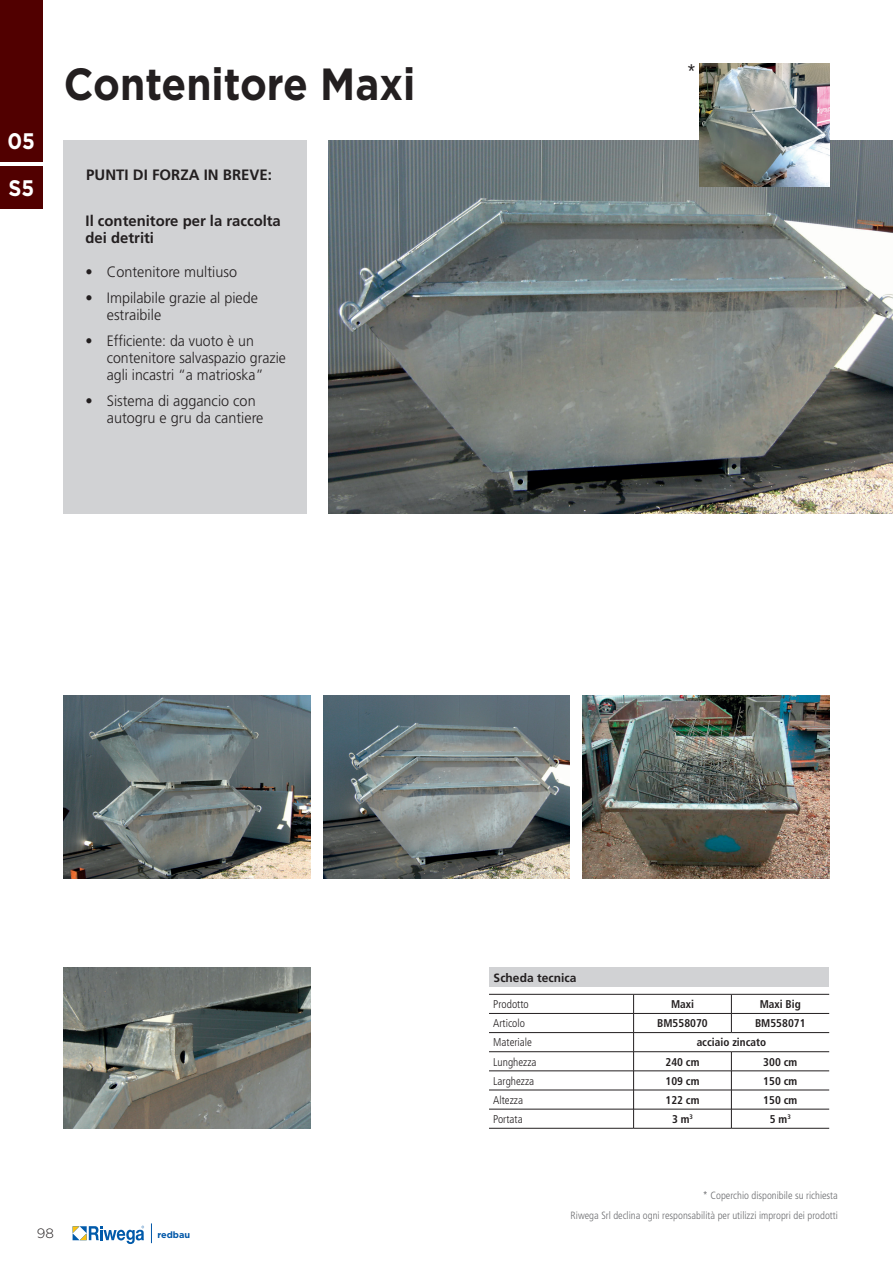
<style>
.page{position:relative;width:893px;height:1263px;background:#fff}
.page>*{position:absolute;margin:0;border:0;box-sizing:border-box;transform-origin:0 0}
.t1{font:700 45px "Gotham";color:#231f20;scale:.9 1}
.t2{font:700 22.5px "Gotham";color:#fff;scale:.9 1}
.t3{font:300 condensed 21px "Frutiger";color:#231f20}
.t4{font:300 15px/17.2px "Frutiger";color:#231f20;scale:.96 1}
.t5{font:300 15px/17.2px "Frutiger";color:#231f20;scale:.94 1}
.t6{font:700 15px/17.2px "Frutiger";color:#231f20}
.t7{font:300 13.5px "Gotham";color:#231f20}
.t8{font:700 12px "Frutiger";color:#231f20}
.t9{font:700 condensed 11.25px "Frutiger";color:#231f20}
.t10{font:300 condensed 11.25px "Frutiger";color:#231f20}
.t11{font:300 condensed 10.5px "Frutiger";color:#6c6d70}
.t12{font:700 9.15px "Gotham";color:#0157a8}
</style>
<div class="page">
<div style="left:0;top:0;width:43px;height:162px;background:#510000"></div>
<div style="left:0;top:166px;width:43px;height:42px;background:#510000"></div>
<svg style="left:73px;top:1226px;width:71px;height:18px"></svg>
<svg style="left:151px;top:1223px;width:1px;height:20px"></svg>
<div style="left:64px;top:140px;width:243px;height:373px;background:#d1d2d4"></div>
<img style="left:328px;top:140px;width:565px;height:373px">
<img style="left:700px;top:64px;width:129px;height:122px">
<img style="left:64px;top:695px;width:246px;height:183px">
<img style="left:64px;top:967px;width:246px;height:161px">
<img style="left:323px;top:695px;width:247px;height:183px">
<img style="left:583px;top:695px;width:246px;height:183px">
<div style="left:489px;top:967px;width:340px;height:20px;background:#d1d2d4"></div>
<hr style="left:489px;top:994px;width:145px;height:1px;background:#231f20">
<hr style="left:634px;top:994px;width:97px;height:1px;background:#231f20">
<hr style="left:731px;top:994px;width:98px;height:1px;background:#231f20">
<hr style="left:489px;top:1013px;width:145px;height:1px;background:#231f20">
<hr style="left:634px;top:1013px;width:97px;height:1px;background:#231f20">
<hr style="left:731px;top:1013px;width:98px;height:1px;background:#231f20">
<hr style="left:489px;top:1032px;width:145px;height:1px;background:#231f20">
<hr style="left:634px;top:1032px;width:97px;height:1px;background:#231f20">
<hr style="left:731px;top:1032px;width:98px;height:1px;background:#231f20">
<hr style="left:489px;top:1051px;width:145px;height:1px;background:#231f20">
<hr style="left:634px;top:1051px;width:97px;height:1px;background:#231f20">
<hr style="left:731px;top:1051px;width:98px;height:1px;background:#231f20">
<hr style="left:489px;top:1070px;width:145px;height:1px;background:#231f20">
<hr style="left:634px;top:1070px;width:97px;height:1px;background:#231f20">
<hr style="left:731px;top:1070px;width:98px;height:1px;background:#231f20">
<hr style="left:489px;top:1090px;width:145px;height:1px;background:#231f20">
<hr style="left:634px;top:1090px;width:97px;height:1px;background:#231f20">
<hr style="left:731px;top:1090px;width:98px;height:1px;background:#231f20">
<hr style="left:489px;top:1109px;width:145px;height:1px;background:#231f20">
<hr style="left:634px;top:1109px;width:97px;height:1px;background:#231f20">
<svg style="left:633px;top:994px;width:1px;height:134px"></svg>
<hr style="left:731px;top:1109px;width:98px;height:1px;background:#231f20">
<hr style="left:489px;top:1128px;width:145px;height:1px;background:#231f20">
<hr style="left:634px;top:1128px;width:97px;height:1px;background:#231f20">
<hr style="left:731px;top:1128px;width:98px;height:1px;background:#231f20">
<svg style="left:731px;top:994px;width:1px;height:38px"></svg>
<svg style="left:731px;top:1052px;width:1px;height:76px"></svg>
<h2 class="t2" style="left:7px;top:126px;width:32px">05</h2>
<h2 class="t2" style="left:8px;top:173px;width:30px">S5</h2>
<h1 class="t1" style="left:64px;top:54px;width:392px">Contenitore Maxi</h1>
<h3 class="t6" style="left:86px;top:166px;width:187px">PUNTI DI FORZA IN BREVE:</h3>
<h3 class="t6" style="left:86px;top:212px;width:197px">Il contenitore per la raccolta dei detriti</h3>
<h3 class="t4" style="left:86px;top:263px;width:159px">• Contenitore multiuso</h3>
<h3 class="t4" style="left:107px;top:289px;width:159px;text-indent:-21px">• Impilabile grazie al piede estraibile</h3>
<h3 class="t5" style="left:107px;top:332px;width:192px;text-indent:-21px">• Efficiente: da vuoto è un contenitore salvaspazio grazie agli incastri “a matrioska”</h3>
<h3 class="t4" style="left:107px;top:392px;width:165px;text-indent:-21px">• Sistema di aggancio con autogru e gru da cantiere</h3>
<h3 class="t3" style="left:686px;top:61px;width:12px">*</h3>
<p class="t7" style="left:37px;top:1226px;width:19px">98</p>
<p class="t12" style="left:157px;top:1229px;width:34px">redbau</p>
<p class="t8" style="left:494px;top:970px;width:84px">Scheda tecnica</p>
<p class="t10" style="left:493px;top:998px;width:37px">Prodotto</p>
<p class="t9" style="left:671px;top:997px;width:24px">Maxi</p>
<p class="t9" style="left:760px;top:997px;width:43px">Maxi Big</p>
<p class="t10" style="left:493px;top:1017px;width:33px">Articolo</p>
<p class="t9" style="left:657px;top:1017px;width:52px">BM558070</p>
<p class="t9" style="left:755px;top:1017px;width:52px">BM558071</p>
<p class="t10" style="left:493px;top:1036px;width:40px">Materiale</p>
<p class="t9" style="left:697px;top:1036px;width:71px">acciaio zincato</p>
<p class="t10" style="left:493px;top:1055px;width:45px">Lunghezza</p>
<p class="t9" style="left:665px;top:1055px;width:36px">240 cm</p>
<p class="t9" style="left:763px;top:1055px;width:36px">300 cm</p>
<p class="t10" style="left:493px;top:1074px;width:43px">Larghezza</p>
<p class="t9" style="left:665px;top:1074px;width:36px">109 cm</p>
<p class="t9" style="left:763px;top:1074px;width:36px">150 cm</p>
<p class="t10" style="left:493px;top:1093px;width:31px">Altezza</p>
<p class="t9" style="left:665px;top:1093px;width:36px">122 cm</p>
<p class="t9" style="left:763px;top:1093px;width:36px">150 cm</p>
<p class="t10" style="left:493px;top:1113px;width:31px">Portata</p>
<p class="t9" style="left:672px;top:1112px;width:22px">3 m<sup>3</sup></p>
<p class="t9" style="left:770px;top:1112px;width:22px">5 m<sup>3</sup></p>
<p class="t11" style="left:703px;top:1189px;width:136px">* Coperchio disponibile su richiesta</p>
<p class="t11" style="left:571px;top:1209px;width:269px">Riwega Srl declina ogni responsabilità per utilizzi impropri dei prodotti</p>
</div>
